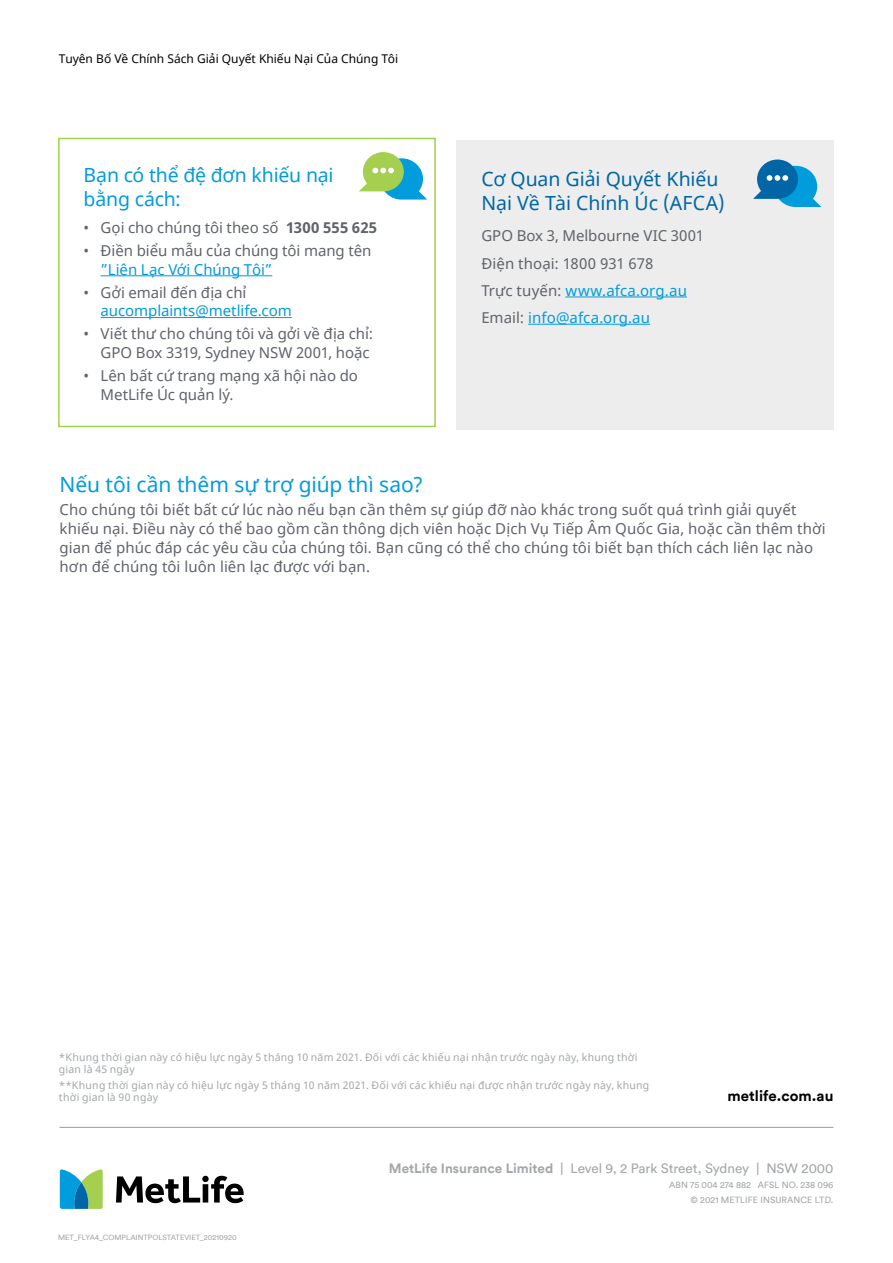
<style>
.page{position:relative;width:893px;height:1263px;background:#fff}
.page>*{position:absolute;margin:0;border:0;box-sizing:border-box;transform-origin:0 0}
.t1{font:21px "Noto Sans";letter-spacing:-.005em;color:#009cdc}
.t2{font:19.5px/24px "Noto Sans";color:#0066a6}
.t3{font:19.5px/24px "Noto Sans";letter-spacing:-.01em;color:#009cdc}
.t4{font:15px/18.8px "Noto Sans";letter-spacing:.005em;color:#5f636a}
.t5{font:15px "Noto Sans";letter-spacing:-.005em;color:#009cdc}
.t6{font:700 15px "Circular";letter-spacing:.005em;color:#000}
.t7{font:13.5px "Circular";letter-spacing:-.005em;color:#a3a7a9}
.t8{font:12px "Noto Sans";color:#000}
.t9{font:10.5px/12px "Noto Sans";letter-spacing:.02em;color:#a3a7a9}
.t10{font:9px/15px "Circular";letter-spacing:.01em;color:#a3a7a9;text-align:right}
.t11{font:7.5px "Circular";color:#a3a7a9}
.s1{font-weight:700}
.s2{color:#009cdc}
</style>
<div class="page">
<hr style="left:60px;top:1127px;width:773px;height:1px;background:#a3a7a9">
<svg style="left:116px;top:1176px;width:128px;height:27px"></svg>
<svg style="left:60px;top:1169px;width:43px;height:40px;background:#5cb2a6"></svg>
<div style="left:456px;top:140px;width:377px;height:289px;background:#ecedec"></div>
<hr style="left:565px;top:297px;width:122px;height:1px;background:#009cdc">
<hr style="left:528px;top:324px;width:122px;height:1px;background:#009cdc">
<div style="left:58px;top:138px;width:378px;height:289px;border:2px solid #a5cf4f"></div>
<hr style="left:101px;top:275px;width:171px;height:1px;background:#009cdc">
<hr style="left:101px;top:317px;width:191px;height:1px;background:#009cdc">
<svg style="left:359px;top:152px;width:68px;height:48px"></svg>
<svg style="left:753px;top:160px;width:68px;height:47px"></svg>
<p class="t8" style="left:59px;top:51px;width:341px">Tuyên Bố Về Chính Sách Giải Quyết Khiếu Nại Của Chúng Tôi</p>
<h2 class="t3" style="left:84px;top:163px;width:251px">Bạn có thể đệ đơn khiếu nại bằng cách:</h2>
<p class="t4" style="left:84px;top:219px;width:295px">• Gọi cho chúng tôi theo số <span class="s1">1300 555 625</span></p>
<p class="t4" style="left:84px;top:242px;width:289px">• Điền biểu mẫu của chúng tôi mang tên</p>
<p class="t5" style="left:101px;top:259px;width:173px">”Liên Lạc Với Chúng Tôi”</p>
<p class="t4" style="left:84px;top:283px;width:164px">• Gởi email đến địa chỉ</p>
<p class="t5" style="left:101px;top:301px;width:193px">aucomplaints@metlife.com</p>
<p class="t4" style="left:84px;top:325px;width:291px;text-align:right">• Viết thư cho chúng tôi và gởi về địa chỉ:<br>GPO Box 3319, Sydney NSW 2001, hoặc</p>
<p class="t4" style="left:101px;top:367px;width:259px;text-indent:-17px">• Lên bất cứ trang mạng xã hội nào do<br>MetLife Úc quản lý.</p>
<h2 class="t2" style="left:481px;top:167px;width:245px">Cơ Quan Giải Quyết Khiếu<br>Nại Về Tài Chính Úc (AFCA)</h2>
<p class="t4" style="left:481px;top:223px;width:224px;line-height:27.3px">GPO Box 3, Melbourne VIC 3001<br>Điện thoại: 1800 931 678<br>Trực tuyến: <span class="s2">www.afca.org.au<br></span>Email: <span class="s2">info@afca.org.au</span></p>
<h1 class="t1" style="left:60px;top:470px;width:365px">Nếu tôi cần thêm sự trợ giúp thì sao?</h1>
<p class="t4" style="left:60px;top:501px;width:768px">Cho chúng tôi biết bất cứ lúc nào nếu bạn cần thêm sự giúp đỡ nào khác trong suốt quá trình giải quyết khiếu nại. Điều này có thể bao gồm cần thông dịch viên hoặc Dịch Vụ Tiếp Âm Quốc Gia, hoặc cần thêm thời gian để phúc đáp các yêu cầu của chúng tôi. Bạn cũng có thể cho chúng tôi biết bạn thích cách liên lạc nào hơn để chúng tôi luôn liên lạc được với bạn.</p>
<p class="t9" style="left:59px;top:1051px;width:580px">*Khung thời gian này có hiệu lực ngày 5 tháng 10 năm 2021. Đối với các khiếu nại nhận trước ngày này, khung thời gian là 45 ngày</p>
<p class="t9" style="left:59px;top:1080px;width:592px">**Khung thời gian này có hiệu lực ngày 5 tháng 10 năm 2021. Đối với các khiếu nại được nhận trước ngày này, khung thời gian là 90 ngày</p>
<p class="t6" style="left:727px;top:1086px;width:108px">metlife.com.au</p>
<p class="t11" style="left:58px;top:1232px;width:180px">MET_FLYA4_COMPLAINTPOLSTATEVIET_20210920</p>
<p class="t7" style="left:389px;top:1160px;width:446px"><span class="s1">MetLife Insurance Limited</span> | Level 9, 2 Park Street, Sydney | NSW 2000</p>
<p class="t10" style="left:669px;top:1177px;width:166px">ABN 75 004 274 882 AFSL NO. 238 096 © 2021 METLIFE INSURANCE LTD.</p>
</div>
